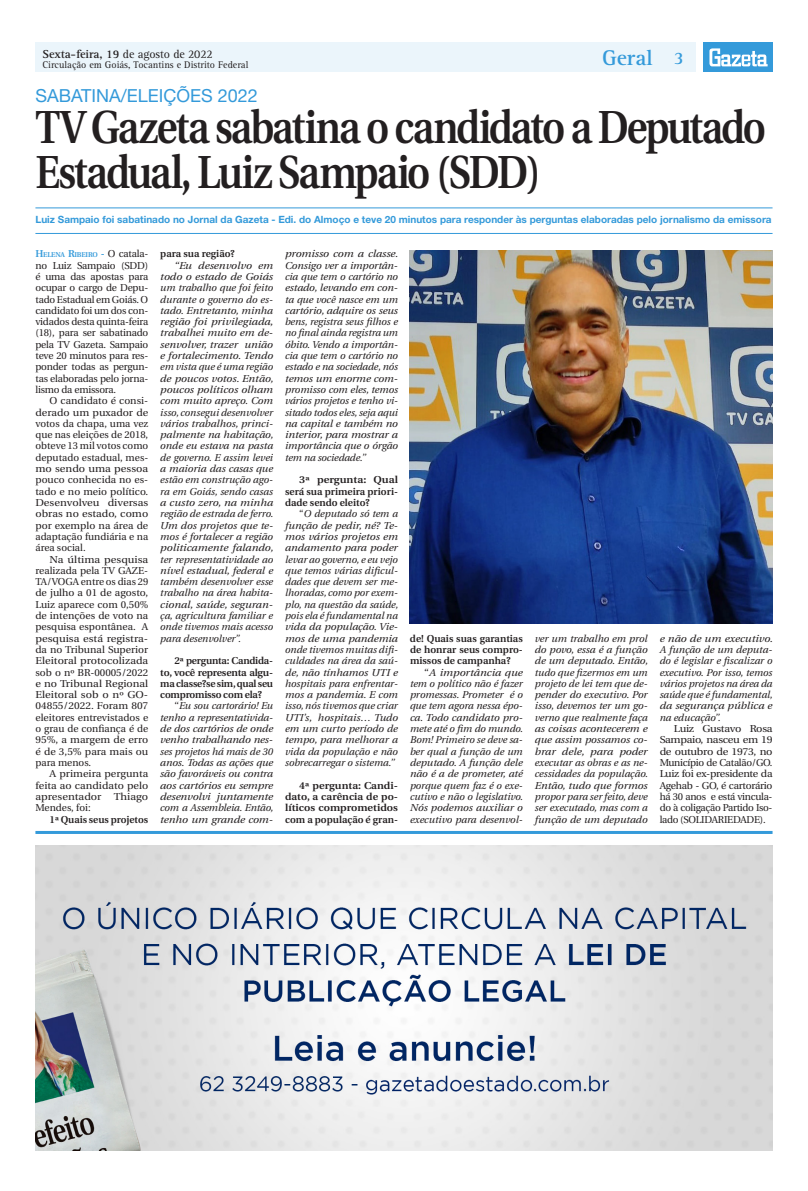
<style>
.page{position:relative;width:808px;height:1191px;background:#fff}
.page>*{position:absolute;margin:0;border:0;box-sizing:border-box;transform-origin:0 0}
.t1{font:600 46.2px/45px "Utopia";letter-spacing:-.05em;color:#231f20;scale:.86 1}
.t2{font:700 22px "Rotis Serif";color:#349ada}
.t3{font:18px "Helvetica Neue";color:#349ada}
.t4{font:700 12px "Rotis Serif";letter-spacing:-.01em;color:#231f20}
.t5{font:italic 10px/11.3px "Utopia";color:#231f20;text-align:justify;scale:1.1 1}
.t6{font:italic 10px/11.3px "Utopia";color:#231f20;text-align:justify}
.t7{font:10px/11.3px "Utopia";color:#231f20;text-align:justify;scale:1.1 1}
.t8{font:10px/11.3px "Utopia";color:#231f20;text-align:justify}
.t9{font:600 10px/11.3px "Utopia";color:#231f20;text-align:justify}
.t10{font:700 10px "Helvetica Neue";color:#349ada}
.t11{font:600 10px/11.3px "Utopia";color:#231f20;text-align:justify;scale:1.08 1}
.t12{font:10px/11.3px "Utopia";color:#231f20;text-align:justify;scale:1.06 1}
.t13{font:600 10px/11.3px "Utopia";color:#231f20;text-align:justify;scale:1.1 1}
.t14{font:10px "Rotis Serif";color:#231f20}
.t15{font:600 7px "Utopia";letter-spacing:-.03em;color:#349ada}
.s1{font-weight:400}
.s2{font-size:18px}
.s3{font-size:10px}
.s4{font-weight:400;font-size:10px;color:#231f20}
.s5{font-style:normal}
</style>
<div class="page">
<div style="left:35px;top:43px;width:661px;height:29px;background:#ebf5fb"></div>
<div style="left:703px;top:43px;width:69px;height:29px;background:#349ada"></div>
<svg style="left:709px;top:48px;width:59px;height:18px"></svg>
<hr style="left:35px;top:207px;width:737px;height:1px;background:#349ada">
<hr style="left:35px;top:233px;width:737px;height:1px;background:#349ada">
<img style="left:410px;top:250px;width:362px;height:373px">
<hr style="left:35px;top:831px;width:737px;height:3px;background:#349ada">
<img style="left:35px;top:845px;width:737px;height:305px">
<p class="t4" style="left:43px;top:47px;width:172px">Sexta-feira, 19 <span class="s1">de agosto de 2022</span></p>
<p class="t14" style="left:43px;top:59px;width:207px">Circulação em Goiás, Tocantins e Distrito Federal</p>
<h2 class="t2" style="left:602px;top:45px;width:83px">Geral <span class="s2">3</span></h2>
<h3 class="t3" style="left:35px;top:85px;width:224px">SABATINA/ELEIÇÕES 2022</h3>
<h1 class="t1" style="left:35px;top:106px;width:851px">TV Gazeta sabatina o candidato a Deputado<br>Estadual, Luiz Sampaio (SDD)</h1>
<p class="t10" style="left:35px;top:213px;width:738px">Luiz Sampaio foi sabatinado no Jornal da Gazeta - Edi. do Almoço e teve 20 minutos para responder às perguntas elaboradas pelo jornalismo da emissora</p>
<p class="t15" style="left:35px;top:251px;width:114px"><span class="s3">H</span>ELENA <span class="s3">R</span>IBEIRO <span class="s3">-</span> <span class="s4">O catala-</span></p>
<p class="t8" style="left:35px;top:260px;width:114px">no Luiz Sampaio (SDD) é uma das apostas para ocupar o cargo de Depu&shy;tado Estadual em Goiás. O candidato foi um dos con&shy;vidados desta quinta-feira (18), para ser sabatinado pela TV Gazeta. Sampaio teve 20 minutos para res&shy;ponder todas as pergun&shy;tas elaboradas pelo jorna&shy;lismo da emissora.</p>
<p class="t8" style="left:35px;top:395px;width:114px;text-indent:14px">O candidato é consi&shy;derado um puxador de votos da chapa, uma vez que nas eleições de 2018, obteve 13 mil votos como deputado estadual, mes&shy;mo sendo uma pessoa pouco conhecida no es&shy;tado e no meio político.<br>Desenvolveu diversas obras no estado, como por exemplo na área de adaptação fundiária e na área social.</p>
<p class="t7" style="left:35px;top:553px;width:104px;text-indent:14px">Na última pesquisa realizada pela TV GAZE-TA/VOGA entre os dias 29 de julho a 01 de agosto, Luiz aparece com 0,50% de intenções de voto na pesquisa espontânea. A pesquisa está registra&shy;da no Tribunal Superior Eleitoral protocolizada sob o nº BR-00005/2022 e no Tribunal Regional Eleitoral sob o nº GO-04855/2022. Foram 807 eleitores entrevistados e o grau de confiança é de 95%, a margem de erro é de 3,5% para mais ou para menos.</p>
<p class="t12" style="left:35px;top:768px;width:108px;text-indent:14px">A primeira pergunta feita ao candidato pelo apresentador Thiago Mendes, foi:</p>
<p class="t9" style="left:50px;top:813px;width:100px">1ª Quais seus projetos</p>
<p class="t9" style="left:160px;top:248px;width:76px">para sua região?</p>
<p class="t5" style="left:160px;top:260px;width:104px;text-indent:14px">‘‘Eu desenvolvo em todo o estado de Goiás um trabalho que foi feito durante o governo do es&shy;tado. Entretanto, minha região foi privilegiada, trabalhei muito em de&shy;senvolver, trazer união e fortalecimento. Tendo em vista que é uma região de poucos votos. Então, poucos políticos olham com muito apreço. Com isso, consegui desenvolver vários trabalhos, princi&shy;palmente na habitação, onde eu estava na pasta de governo. E assim levei a maioria das casas que estão em construção ago&shy;ra em Goiás, sendo casas a custo zero, na minha região de estrada de ferro.<br>Um dos projetos que te&shy;mos é fortalecer a região politicamente falando, ter representatividade ao nível estadual, federal e também desenvolver esse trabalho na área habita&shy;cional, saúde, seguran&shy;ça, agricultura familiar e onde tivemos mais acesso para desenvolver”.</p>
<p class="t9" style="left:160px;top:655px;width:114px;text-indent:14px">2ª pergunta: Candida&shy;to, você representa algu&shy;ma classe?se sim, qual seu compromisso com ela?</p>
<p class="t6" style="left:160px;top:700px;width:115px;text-indent:14px"><span class="s5">‘‘</span>Eu sou cartorário! Eu tenho a representativida&shy;de dos cartórios de onde venho trabalhando nes&shy;ses projetos há mais de 30 anos. Todas as ações que são favoráveis ou contra aos cartórios eu sempre desenvolvi juntamente com a Assembleia. Então, tenho um grande com-</p>
<p class="t5" style="left:285px;top:248px;width:104px">promisso com a classe.<br>Consigo ver a importân&shy;cia que tem o cartório no estado, levando em con&shy;ta que você nasce em um cartório, adquire os seus bens, registra seus filhos e no final ainda registra um óbito. Vendo a importân&shy;cia que tem o cartório no estado e na sociedade, nós temos um enorme com&shy;promisso com eles, temos vários projetos e tenho vi&shy;sitado todos eles, seja aqui na capital e também no interior, para mostrar a importância que o órgão tem na sociedade.’’</p>
<p class="t13" style="left:285px;top:474px;width:104px;text-indent:14px">3ª pergunta: Qual será sua primeira priori&shy;dade sendo eleito?</p>
<p class="t6" style="left:285px;top:508px;width:115px;text-indent:14px"><span class="s5">“</span>O deputado só tem a função de pedir, né? Te&shy;mos vários projetos em andamento para poder levar ao governo, e eu vejo que temos várias dificul&shy;dades que devem ser me&shy;lhoradas, como por exem&shy;plo, na questão da saúde, pois ela é fundamental na vida da população. Vie&shy;mos de uma pandemia onde tivemos muitas difi&shy;culdades na área da saú&shy;de, não tínhamos UTI e hospitais para enfrentar&shy;mos a pandemia. E com isso, nós tivemos que criar UTI’s, hospitais… Tudo em um curto período de tempo, para melhorar a vida da população e não sobrecarregar o sistema.’’</p>
<p class="t11" style="left:285px;top:779px;width:106px;text-indent:14px">4ª pergunta: Candi&shy;dato, a carência de po&shy;líticos comprometidos com a população é gran-</p>
<p class="t9" style="left:410px;top:632px;width:114px">de! Quais suas garantias de honrar seus compro&shy;missos de campanha?</p>
<p class="t5" style="left:410px;top:666px;width:104px;text-indent:14px"><span class="s5">“</span>A importância que tem o político não é fazer promessas. Prometer é o que tem agora nessa épo&shy;ca. Todo candidato pro&shy;mete até o fim do mundo.<br>Bom! Primeiro se deve sa&shy;ber qual a função de um deputado. A função dele não é a de prometer, até porque quem faz é o exe&shy;cutivo e não o legislativo.<br>Nós podemos auxiliar o executivo para desenvol-</p>
<p class="t6" style="left:535px;top:633px;width:115px">ver um trabalho em prol do povo, essa é a função de um deputado. Então, tudo que fizermos em um projeto de lei tem que de&shy;pender do executivo. Por isso, devemos ter um go&shy;verno que realmente faça as coisas acontecerem e que assim possamos co&shy;brar dele, para poder executar as obras e as ne&shy;cessidades da população.<br>Então, tudo que formos propor para ser feito, deve ser executado, mas com a função de um deputado</p>
<p class="t5" style="left:660px;top:633px;width:104px">e não de um executivo.<br>A função de um deputa&shy;do é legislar e fiscalizar o executivo. Por isso, temos vários projetos na área da saúde que é fundamental, da segurança pública e na educação’’.</p>
<p class="t7" style="left:660px;top:723px;width:104px;text-indent:14px">Luiz Gustavo Rosa Sampaio, nasceu em 19 de outubro de 1973, no Município de Catalão/GO.<br>Luiz foi ex-presidente da Agehab - GO, é cartorário há 30 anos e está vincula&shy;do à coligação Partido Iso&shy;lado (SOLIDARIEDADE).</p>
</div>
